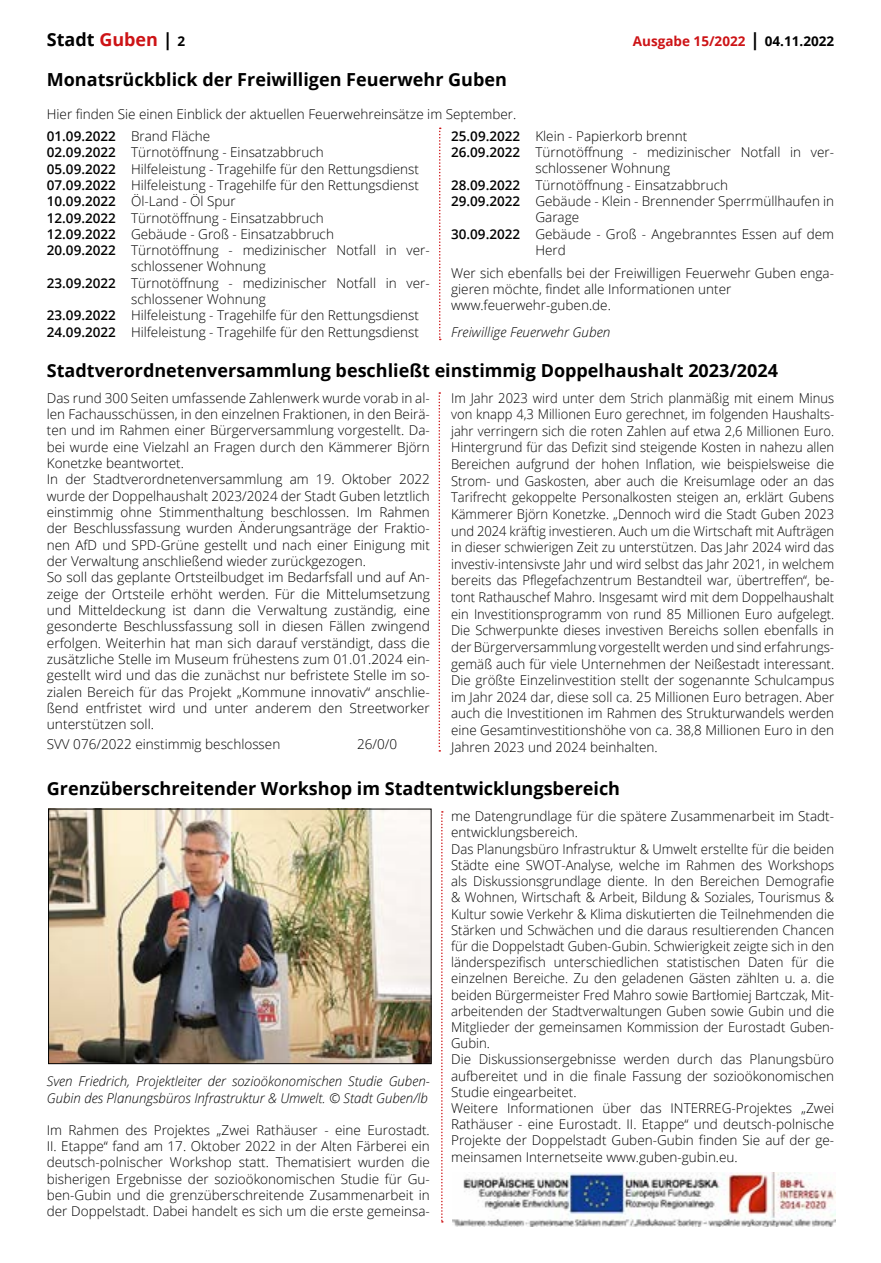
<style>
.page{position:relative;width:881px;height:1263px;background:#fff}
.page>*{position:absolute;margin:0;border:0;box-sizing:border-box;transform-origin:0 0}
.t1{font:700 18px "Open Sans";color:#000}
.t2{font:300 13.5px/16.2px "Open Sans";color:#000}
.t3{font:300 13.5px/16.6px "Open Sans";color:#000;text-align:justify;scale:.96 1}
.t4{font:italic 300 13.5px/16.2px "Open Sans";color:#000}
.t5{font:700 13.5px "Open Sans";color:#cd1316}
.s1{color:#cd1316}
.s2{font-size:13.5px}
.s3{font-size:18px;color:#000}
.s4{color:#000}
.s5{font-weight:600}
</style>
<div class="page">
<svg style="left:441px;top:811px;width:1px;height:411px"></svg>
<svg style="left:439px;top:128px;width:1px;height:212px"></svg>
<svg style="left:438px;top:392px;width:2px;height:360px"></svg>
<img style="left:50px;top:811px;width:379px;height:251px">
<div style="left:48px;top:809px;width:383px;height:255px;border:1px solid #000"></div>
<img style="left:452px;top:1173px;width:383px;height:53px">
<h1 class="t1" style="left:47px;top:27px;width:140px">Stadt <span class="s1">Guben</span> | <span class="s2">2</span></h1>
<p class="t5" style="left:632px;top:32px;width:203px">Ausgabe 15/2022 <span class="s3">|</span> <span class="s4">04.11.2022</span></p>
<h1 class="t1" style="left:47px;top:67px;width:461px">Monatsrückblick der Freiwilligen Feuerwehr Guben</h1>
<p class="t2" style="left:47px;top:103px;width:471px;line-height:21.9px">Hier finden Sie einen Einblick der aktuellen Feuerwehreinsätze im September.<br><span class="s5">01.09.2022</span> Brand Fläche</p>
<p class="t2" style="left:47px;top:144px;width:278px"><span class="s5">02.09.2022</span> Türnotöffnung - Einsatzabbruch</p>
<p class="t2" style="left:47px;top:160px;width:373px"><span class="s5">05.09.2022</span> Hilfeleistung - Tragehilfe für den Rettungsdienst</p>
<p class="t2" style="left:47px;top:177px;width:373px"><span class="s5">07.09.2022</span> Hilfeleistung - Tragehilfe für den Rettungsdienst</p>
<p class="t2" style="left:47px;top:193px;width:190px"><span class="s5">10.09.2022</span> Öl-Land - Öl Spur</p>
<p class="t2" style="left:47px;top:209px;width:278px"><span class="s5">12.09.2022</span> Türnotöffnung - Einsatzabbruch</p>
<p class="t2" style="left:47px;top:226px;width:288px"><span class="s5">12.09.2022</span> Gebäude - Groß - Einsatzabbruch</p>
<p class="t2" style="left:47px;top:242px;width:384px"><span class="s5">20.09.2022</span> Türnotöffnung - medizinischer Notfall in ver-</p>
<p class="t2" style="left:131px;top:258px;width:136px">schlossener Wohnung</p>
<p class="t2" style="left:47px;top:274px;width:384px"><span class="s5">23.09.2022</span> Türnotöffnung - medizinischer Notfall in ver-</p>
<p class="t2" style="left:131px;top:291px;width:136px">schlossener Wohnung</p>
<p class="t2" style="left:47px;top:307px;width:373px"><span class="s5">23.09.2022</span> Hilfeleistung - Tragehilfe für den Rettungsdienst</p>
<p class="t2" style="left:47px;top:323px;width:373px"><span class="s5">24.09.2022</span> Hilfeleistung - Tragehilfe für den Rettungsdienst</p>
<p class="t2" style="left:451px;top:128px;width:238px"><span class="s5">25.09.2022</span> Klein - Papierkorb brennt</p>
<p class="t2" style="left:451px;top:144px;width:384px"><span class="s5">26.09.2022</span> Türnotöffnung - medizinischer Notfall in ver-</p>
<p class="t2" style="left:535px;top:160px;width:136px">schlossener Wohnung</p>
<p class="t2" style="left:451px;top:176px;width:278px"><span class="s5">28.09.2022</span> Türnotöffnung - Einsatzabbruch</p>
<p class="t2" style="left:451px;top:193px;width:384px"><span class="s5">29.09.2022</span> Gebäude - Klein - Brennender Sperrmüllhaufen in</p>
<p class="t2" style="left:535px;top:209px;width:45px">Garage</p>
<p class="t2" style="left:451px;top:225px;width:384px"><span class="s5">30.09.2022</span> Gebäude - Groß - Angebranntes Essen auf dem</p>
<p class="t2" style="left:535px;top:242px;width:32px">Herd</p>
<p class="t2" style="left:451px;top:264px;width:384px">Wer sich ebenfalls bei der Freiwilligen Feuerwehr Guben enga&shy;gieren möchte, findet alle Informationen unter www.feuerwehr-guben.de.</p>
<p class="t4" style="left:451px;top:323px;width:161px">Freiwillige Feuerwehr Guben</p>
<h1 class="t1" style="left:47px;top:358px;width:732px">Stadtverordnetenversammlung beschließt einstimmig Doppelhaushalt 2023/2024</h1>
<p class="t2" style="left:47px;top:389px;width:384px">Das rund 300 Seiten umfassende Zahlenwerk wurde vorab in al&shy;len Fachausschüssen, in den einzelnen Fraktionen, in den Beirä&shy;ten und im Rahmen einer Bürgerversammlung vorgestellt. Da&shy;bei wurde eine Vielzahl an Fragen durch den Kämmerer Björn Konetzke beantwortet.<br>In der Stadtverordnetenversammlung am 19. Oktober 2022 wurde der Doppelhaushalt 2023/2024 der Stadt Guben letztlich einstimmig ohne Stimmenthaltung beschlossen. Im Rahmen der Beschlussfassung wurden Änderungsanträge der Fraktio&shy;nen AfD und SPD-Grüne gestellt und nach einer Einigung mit der Verwaltung anschließend wieder zurückgezogen.<br>So soll das geplante Ortsteilbudget im Bedarfsfall und auf An&shy;zeige der Ortsteile erhöht werden. Für die Mittelumsetzung und Mitteldeckung ist dann die Verwaltung zuständig, eine gesonderte Beschlussfassung soll in diesen Fällen zwingend erfolgen. Weiterhin hat man sich darauf verständigt, dass die zusätzliche Stelle im Museum frühestens zum 01.01.2024 ein&shy;gestellt wird und das die zunächst nur befristete Stelle im so&shy;zialen Bereich für das Projekt „Kommune innovativ“ anschlie&shy;ßend entfristet wird und unter anderem den Streetworker unterstützen soll.</p>
<p class="t2" style="left:47px;top:735px;width:235px">SVV 076/2022 einstimmig beschlossen</p>
<p class="t2" style="left:357px;top:735px;width:42px">26/0/0</p>
<p class="t3" style="left:451px;top:389px;width:400px">Im Jahr 2023 wird unter dem Strich planmäßig mit einem Minus von knapp 4,3 Millionen Euro gerechnet, im folgenden Haushalts&shy;jahr verringern sich die roten Zahlen auf etwa 2,6 Millionen Euro.<br>Hintergrund für das Defizit sind steigende Kosten in nahezu allen Bereichen aufgrund der hohen Inflation, wie beispielsweise die Strom- und Gaskosten, aber auch die Kreisumlage oder an das Tarifrecht gekoppelte Personalkosten steigen an, erklärt Gubens Kämmerer Björn Konetzke. „Dennoch wird die Stadt Guben 2023 und 2024 kräftig investieren. Auch um die Wirtschaft mit Aufträgen in dieser schwierigen Zeit zu unterstützen. Das Jahr 2024 wird das investiv-intensivste Jahr und wird selbst das Jahr 2021, in welchem bereits das Pflegefachzentrum Bestandteil war, übertreffen“, be&shy;tont Rathauschef Mahro. Insgesamt wird mit dem Doppelhaushalt ein Investitionsprogramm von rund 85 Millionen Euro aufgelegt.<br>Die Schwerpunkte dieses investiven Bereichs sollen ebenfalls in der Bürgerversammlung vorgestellt werden und sind erfahrungs&shy;gemäß auch für viele Unternehmen der Neißestadt interessant.<br>Die größte Einzelinvestition stellt der sogenannte Schulcampus im Jahr 2024 dar, diese soll ca. 25 Millionen Euro betragen. Aber auch die Investitionen im Rahmen des Strukturwandels werden eine Gesamtinvestitionshöhe von ca. 38,8 Millionen Euro in den Jahren 2023 und 2024 beinhalten.</p>
<h1 class="t1" style="left:47px;top:776px;width:574px">Grenzüberschreitender Workshop im Stadtentwicklungsbereich</h1>
<p class="t4" style="left:47px;top:1073px;width:384px">Sven Friedrich, Projektleiter der sozioökonomischen Studie Guben-<br>Gubin des Planungsbüros Infrastruktur &amp; Umwelt. © Stadt Guben/lb</p>
<p class="t2" style="left:47px;top:1122px;width:384px;text-align:justify">Im Rahmen des Projektes „Zwei Rathäuser - eine Eurostadt.<br>II. Etappe“ fand am 17. Oktober 2022 in der Alten Färberei ein deutsch-polnischer Workshop statt. Thematisiert wurden die bisherigen Ergebnisse der sozioökonomischen Studie für Gu&shy;ben-Gubin und die grenzüberschreitende Zusammenarbeit in der Doppelstadt. Dabei handelt es sich um die erste gemeinsa-</p>
<p class="t2" style="left:451px;top:808px;width:384px">me Datengrundlage für die spätere Zusammenarbeit im Stadt&shy;entwicklungsbereich.<br>Das Planungsbüro Infrastruktur &amp; Umwelt erstellte für die beiden Städte eine SWOT-Analyse, welche im Rahmen des Workshops als Diskussionsgrundlage diente. In den Bereichen Demografie &amp; Wohnen, Wirtschaft &amp; Arbeit, Bildung &amp; Soziales, Tourismus &amp; Kultur sowie Verkehr &amp; Klima diskutierten die Teilnehmenden die Stärken und Schwächen und die daraus resultierenden Chancen für die Doppelstadt Guben-Gubin. Schwierigkeit zeigte sich in den länderspezifisch unterschiedlichen statistischen Daten für die einzelnen Bereiche. Zu den geladenen Gästen zählten u. a. die beiden Bürgermeister Fred Mahro sowie Bartłomiej Bartczak, Mit&shy;arbeitenden der Stadtverwaltungen Guben sowie Gubin und die Mitglieder der gemeinsamen Kommission der Eurostadt Guben-Gubin.<br>Die Diskussionsergebnisse werden durch das Planungsbüro aufbereitet und in die finale Fassung der sozioökonomischen Studie eingearbeitet.<br>Weitere Informationen über das INTERREG-Projektes „Zwei Rathäuser - eine Eurostadt. II. Etappe“ und deutsch-polnische Projekte der Doppelstadt Guben-Gubin finden Sie auf der ge&shy;meinsamen Internetseite www.guben-gubin.eu.</p>
</div>
